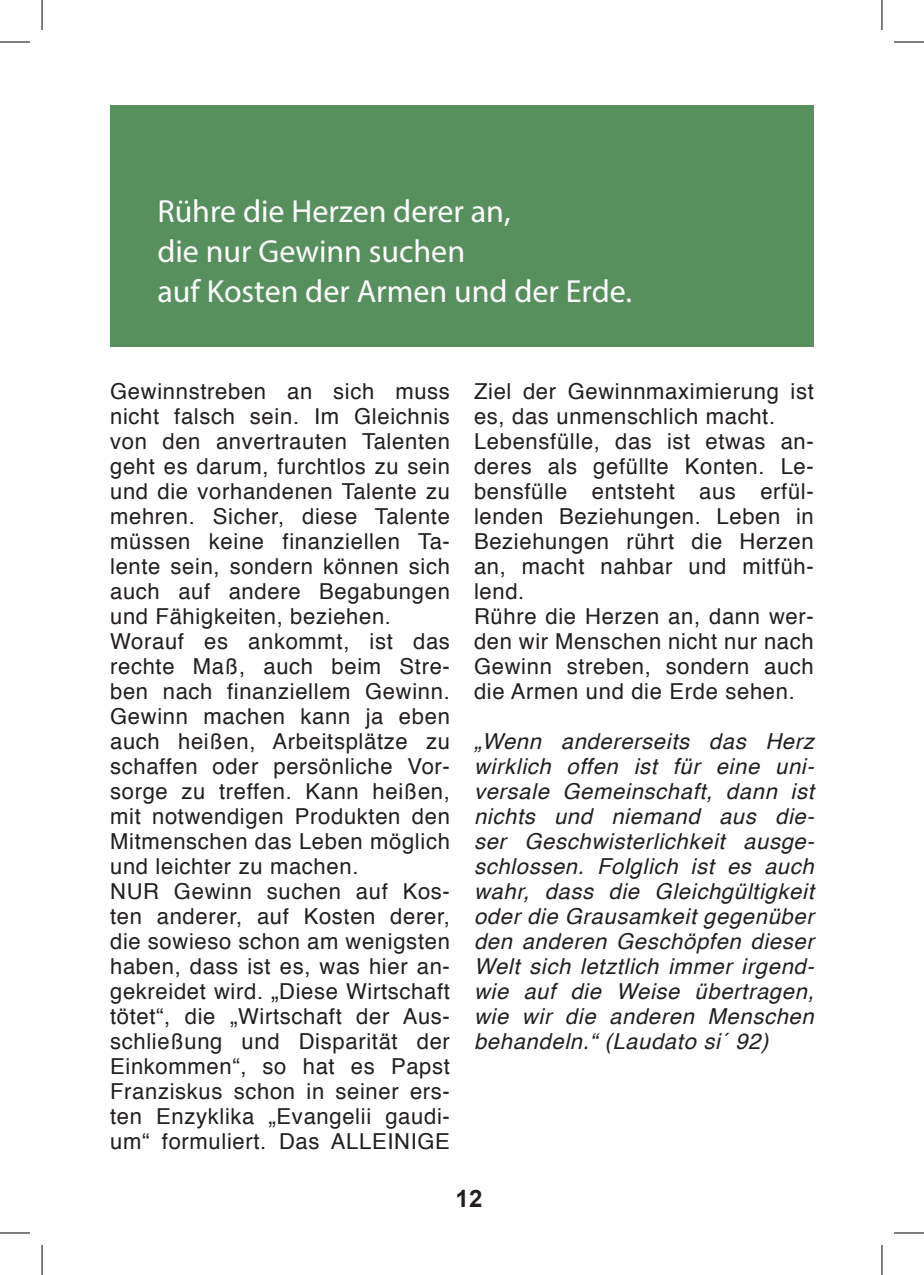
<style>
.page{position:relative;width:924px;height:1275px;background:#fff}
.page>*{position:absolute;margin:0;border:0;box-sizing:border-box;transform-origin:0 0}
.t1{font:32px/40px "Myriad Pro";color:#fff}
.t2{font:700 24px "Arial";color:#231f20}
.t3{font:22px/25px "Helvetica";letter-spacing:.03em;color:#231f20}
.t4{font:italic 22px/25px "Helvetica";letter-spacing:.03em;color:#231f20;text-align:justify}
</style>
<div class="page">
<div style="left:110px;top:105px;width:703px;height:242px;background:#57905d"></div>
<hr style="left:0;top:42px;width:30px;height:1px;background:#000">
<hr style="left:893px;top:42px;width:30px;height:1px;background:#000">
<hr style="left:0;top:1232px;width:30px;height:1px;background:#000">
<hr style="left:893px;top:1232px;width:30px;height:1px;background:#000">
<hr style="left:42px;top:0;width:1px;height:30px;background:#000">
<hr style="left:42px;top:1245px;width:1px;height:30px;background:#000">
<hr style="left:881px;top:0;width:1px;height:30px;background:#000">
<hr style="left:881px;top:1245px;width:1px;height:30px;background:#000">
<h1 class="t1" style="left:157px;top:190px;width:476px">Rühre die Herzen derer an,<br>die nur Gewinn suchen<br>auf Kosten der Armen und der Erde.</h1>
<p class="t3" style="left:110px;top:379px;width:341px">Gewinnstreben an sich muss nicht falsch sein. Im Gleichnis von den anvertrauten Talenten geht es darum, furchtlos zu sein und die vorhandenen Talente zu mehren. Sicher, diese Talente müssen keine finanziellen Ta&shy;lente sein, sondern können sich auch auf andere Begabungen und Fähigkeiten, beziehen.<br>Worauf es ankommt, ist das rechte Maß, auch beim Stre&shy;ben nach finanziellem Gewinn.<br>Gewinn machen kann ja eben auch heißen, Arbeitsplätze zu schaffen oder persönliche Vor&shy;sorge zu treffen. Kann heißen, mit notwendigen Produkten den<br>Mitmenschen das Leben möglich und leichter zu machen.<br>NUR Gewinn suchen auf Kos&shy;ten anderer, auf Kosten derer, die sowieso schon am wenigsten haben, dass ist es, was hier an&shy;gekreidet wird. „Diese Wirtschaft tötet“, die „Wirtschaft der Aus&shy;schließung und Disparität der<br>Einkommen“, so hat es Papst<br>Franziskus schon in seiner ers&shy;ten Enzyklika „Evangelii gaudi&shy;um“ formuliert. Das ALLEINIGE</p>
<p class="t3" style="left:474px;top:379px;width:341px">Ziel der Gewinnmaximierung ist es, das unmenschlich macht.<br>Lebensfülle, das ist etwas an&shy;deres als gefüllte Konten. Le&shy;bensfülle entsteht aus erfül&shy;lenden Beziehungen. Leben in<br>Beziehungen rührt die Herzen an, macht nahbar und mitfüh&shy;lend.<br>Rühre die Herzen an, dann wer&shy;den wir Menschen nicht nur nach<br>Gewinn streben, sondern auch die Armen und die Erde sehen.</p>
<p class="t4" style="left:474px;top:729px;width:341px">„Wenn andererseits das Herz wirklich offen ist für eine uni&shy;versale Gemeinschaft, dann ist nichts und niemand aus die&shy;ser Geschwisterlichkeit ausge&shy;schlossen. Folglich ist es auch wahr, dass die Gleichgültigkeit oder die Grausamkeit gegenüber den anderen Geschöpfen dieser Welt sich letztlich immer irgend&shy;wie auf die Weise übertragen, wie wir die anderen Menschen behandeln.“ (Laudato si´ 92)</p>
<p class="t2" style="left:455px;top:1182px;width:28px">12</p>
</div>
